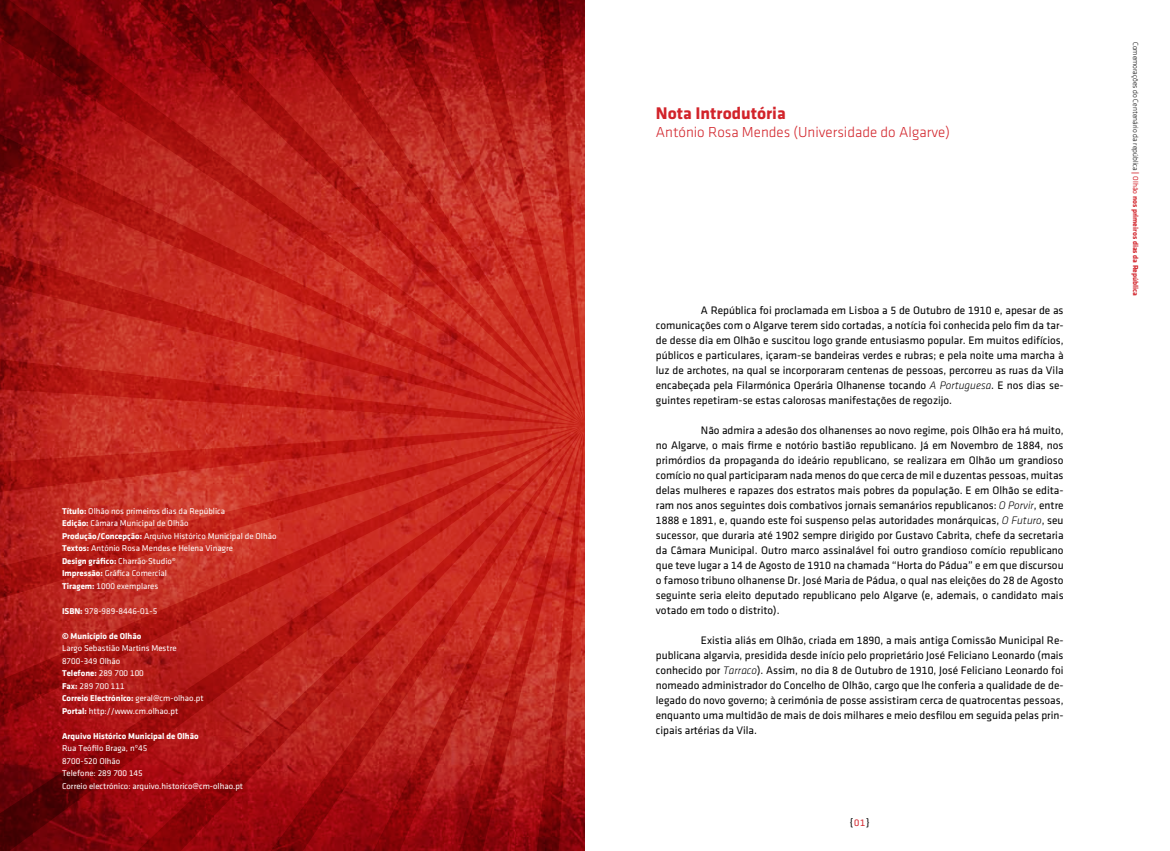
<style>
.page{position:relative;width:1170px;height:851px;background:#fff}
.page>*{position:absolute;margin:0;border:0;box-sizing:border-box;transform-origin:0 0}
.t1{font:700 17.5px "Klavika";color:#d2232a}
.t2{font:300 15px "Klavika";color:#d2232a}
.t3{font:11.25px/15px "Klavika Regular TF";color:#000;text-align:justify}
.t4{font:10px "Klavika Regular TF";color:#000}
.t5{font:8.75px/12.5px "Klavika Regular TF";color:#fff}
.t6{font:700 8.75px "Klavika";color:#fff}
.t7{font:300 7.5px "Klavika";color:#000}
.s1{font-family:"Klavika";font-weight:700}
.s2{font-family:"Klavika Regular TF";font-weight:400}
.s3{font-family:"Klavika";font-weight:300;font-style:italic}
.s4{color:#d2232a}
.s5{font-weight:700;color:#d2232a}
.s6{font-family:"Klavika Regular TF";font-weight:400;color:#d2232a}
</style>
<div class="page">
<img style="left:0;top:0;width:585px;height:850px">
<p class="t5" style="left:62px;top:504px;width:216px"><span class="s1">Título:</span> Olhão nos primeiros dias da República<br><span class="s1">Edição:</span> Câmara Municipal de Olhão<br><span class="s1">Produção/Concepção:</span> Arquivo Histórico Municipal de Olhão <span class="s1">Textos:</span> António Rosa Mendes e Helena Vinagre<br><span class="s1">Design gráfico:</span> Charrão·Studio®<br><span class="s1">Impressão:</span> Gráfica Comercial<br><span class="s1">Tiragem:</span> 1000 exemplares</p>
<p class="t5" style="left:62px;top:604px;width:97px"><span class="s1">ISBN:</span> 978-989-8446-01-5</p>
<p class="t6" style="left:62px;top:631px;width:81px">© Município de Olhão</p>
<p class="t5" style="left:62px;top:642px;width:116px">Largo Sebastião Martins Mestre<br>8700-349 Olhão</p>
<p class="t6" style="left:62px;top:668px;width:83px">Telefone: <span class="s2">289 700 100</span></p>
<p class="t5" style="left:62px;top:679px;width:64px"><span class="s1">Fax:</span> 289 700 111</p>
<p class="t6" style="left:62px;top:693px;width:143px">Correio Electrónico: <span class="s2">geral@cm-olhao.pt</span></p>
<p class="t5" style="left:62px;top:704px;width:118px"><span class="s1">Portal:</span> http://www.cm.olhao.pt</p>
<p class="t6" style="left:62px;top:731px;width:138px">Arquivo Histórico Municipal de Olhão</p>
<p class="t5" style="left:62px;top:742px;width:183px">Rua Teófilo Braga, nº45<br>8700-520 Olhão<br>Telefone: 289 700 145<br>Correio electrónico: arquivo.historico@cm-olhao.pt</p>
<h1 class="t1" style="left:656px;top:103px;width:131px">Nota Introdutória</h1>
<h2 class="t2" style="left:656px;top:124px;width:295px">António Rosa Mendes (Universidade do Algarve)</h2>
<p class="t3" style="left:656px;top:303px;width:409px;text-indent:45px">A República foi proclamada em Lisboa a 5 de Outubro de 1910 e, apesar de as comunicações com o Algarve terem sido cortadas, a notícia foi conhecida pelo fim da tar&shy;de desse dia em Olhão e suscitou logo grande entusiasmo popular. Em muitos edifícios, públicos e particulares, içaram-se bandeiras verdes e rubras; e pela noite uma marcha à luz de archotes, na qual se incorporaram centenas de pessoas, percorreu as ruas da Vila encabeçada pela Filarmónica Operária Olhanense tocando <span class="s3">A Portuguesa</span>. E nos dias se&shy;guintes repetiram-se estas calorosas manifestações de regozijo.</p>
<p class="t3" style="left:656px;top:423px;width:409px;text-indent:45px">Não admira a adesão dos olhanenses ao novo regime, pois Olhão era há muito, no Algarve, o mais firme e notório bastião republicano. Já em Novembro de 1884, nos primórdios da propaganda do ideário republicano, se realizara em Olhão um grandioso comício no qual participaram nada menos do que cerca de mil e duzentas pessoas, muitas delas mulheres e rapazes dos estratos mais pobres da população. E em Olhão se edita&shy;ram nos anos seguintes dois combativos jornais semanários republicanos: <span class="s3">O Porvir</span>, entre 1888 e 1891, e, quando este foi suspenso pelas autoridades monárquicas, <span class="s3">O Futuro</span>, seu sucessor, que duraria até 1902 sempre dirigido por Gustavo Cabrita, chefe da secretaria da Câmara Municipal. Outro marco assinalável foi outro grandioso comício republicano que teve lugar a 14 de Agosto de 1910 na chamada “Horta do Pádua” e em que discursou o famoso tribuno olhanense Dr. José Maria de Pádua, o qual nas eleições do 28 de Agosto seguinte seria eleito deputado republicano pelo Algarve (e, ademais, o candidato mais votado em todo o distrito).</p>
<p class="t3" style="left:656px;top:633px;width:409px;text-indent:45px">Existia aliás em Olhão, criada em 1890, a mais antiga Comissão Municipal Re&shy;publicana algarvia, presidida desde início pelo proprietário José Feliciano Leonardo (mais conhecido por <span class="s3">Tarraco</span>). Assim, no dia 8 de Outubro de 1910, José Feliciano Leonardo foi nomeado administrador do Concelho de Olhão, cargo que lhe conferia a qualidade de de&shy;legado do novo governo; à cerimónia de posse assistiram cerca de quatrocentas pessoas, enquanto uma multidão de mais de dois milhares e meio desfilou em seguida pelas prin&shy;cipais artérias da Vila.</p>
<p class="t4" style="left:849px;top:817px;width:21px">{<span class="s4">01</span>}</p>
<p class="t7" style="left:1139px;top:42px;width:256px;rotate:90deg">Comemorações do Centenário da república <span class="s5">|</span> <span class="s6">Olhão</span> <span class="s5">nos primeiros dias da República</span></p>
</div>
